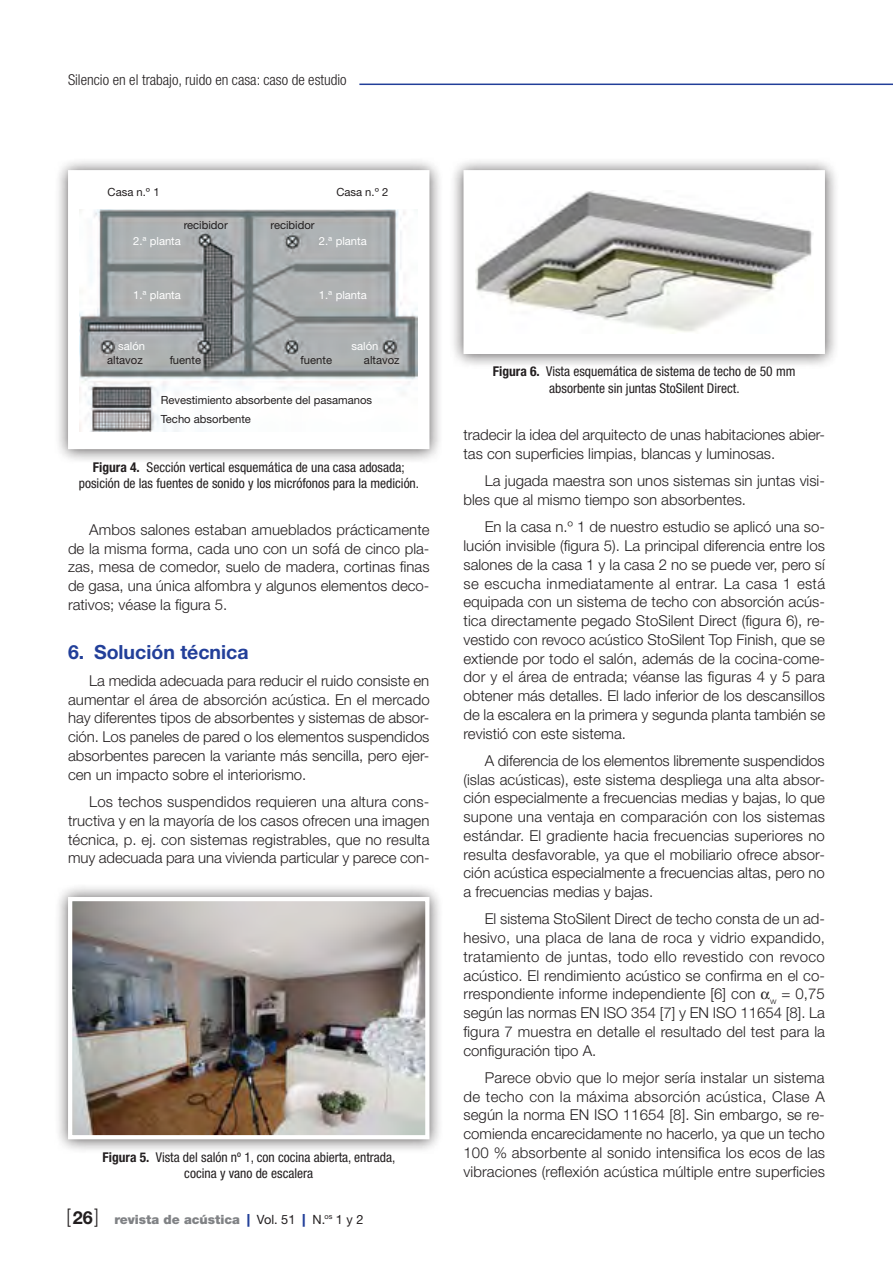
<style>
.page{position:relative;width:893px;height:1263px;background:#fff}
.page>*{position:absolute;margin:0;border:0;box-sizing:border-box;transform-origin:0 0}
.t1{font:300 19.8px "Helvetica Neue LT Std";color:#231f20;scale:.91 1}
.t2{font:700 19.5px "Helvetica Neue LT Std";color:#223f99}
.t3{font:300 15px/18.8px "Helvetica Neue LT Std";color:#231f20;text-align:justify}
.t4{font:300 condensed 15px "Helvetica Neue LT Std";color:#231f20}
.t5{font:condensed 13.5px/16.2px "Helvetica Neue LT Std";color:#231f20;text-align:center}
.t6{font:900 12.75px "Helvetica Neue LT Std";color:#808285}
.t7{font:11.25px/19.5px "Helvetica Neue LT Std";color:#231f20}
.t8{font:11.25px "Helvetica Neue LT Std";color:#fff}
.s1{font-weight:700}
.s2{font-weight:700;font-size:18px}
.s3{color:#223f99}
.s4{font-weight:400;color:#231f20}
</style>
<div class="page">
<hr style="left:359px;top:84px;width:534px;height:1px;background:#223f99">
<div style="left:54px;top:156px;width:389px;height:307px;background:#231f20;opacity:.75"></div>
<div style="left:68px;top:170px;width:361px;height:279px;background:#fff"></div>
<img style="left:80px;top:210px;width:338px;height:222px">
<div style="left:450px;top:156px;width:389px;height:212px;background:#231f20;opacity:.75"></div>
<div style="left:466px;top:172px;width:357px;height:180px;background:#fff"></div>
<img style="left:475px;top:191px;width:338px;height:141px">
<div style="left:54px;top:883px;width:389px;height:270px;background:#231f20;opacity:.75"></div>
<img style="left:73px;top:902px;width:351px;height:232px">
<div style="left:68px;top:897px;width:361px;height:242px;border:4px solid #fff"></div>
<p class="t4" style="left:68px;top:71px;width:280px">Silencio en el trabajo, ruido en casa: caso de estudio</p>
<p class="t7" style="left:108px;top:182px;width:54px">Casa n.º 1</p>
<p class="t7" style="left:336px;top:182px;width:54px">Casa n.º 2</p>
<p class="t7" style="left:184px;top:215px;width:46px">recibidor</p>
<p class="t7" style="left:270px;top:215px;width:46px">recibidor</p>
<p class="t8" style="left:133px;top:234px;width:49px">2.ª planta</p>
<p class="t8" style="left:319px;top:234px;width:49px">2.ª planta</p>
<p class="t8" style="left:133px;top:288px;width:49px">1.ª planta</p>
<p class="t8" style="left:319px;top:288px;width:49px">1.ª planta</p>
<p class="t8" style="left:118px;top:340px;width:28px">salón</p>
<p class="t8" style="left:352px;top:340px;width:28px">salón</p>
<p class="t7" style="left:107px;top:350px;width:37px">altavoz</p>
<p class="t7" style="left:170px;top:350px;width:33px">fuente</p>
<p class="t7" style="left:301px;top:350px;width:33px">fuente</p>
<p class="t7" style="left:364px;top:350px;width:37px">altavoz</p>
<p class="t7" style="left:161px;top:390px;width:213px">Revestimiento absorbente del pasamanos<br>Techo absorbente</p>
<p class="t5" style="left:79px;top:459px;width:342px"><span class="s1">Figura 4.</span> Sección vertical esquemática de una casa adosada; posición de las fuentes de sonido y los micrófonos para la medición.</p>
<p class="t3" style="left:68px;top:520px;width:363px;text-indent:21px">Ambos salones estaban amueblados prácticamente de la misma forma, cada uno con un sofá de cinco pla&shy;zas, mesa de comedor, suelo de madera, cortinas finas de gasa, una única alfombra y algunos elementos deco&shy;rativos; véase la figura 5.</p>
<h2 class="t2" style="left:68px;top:640px;width:182px">6. Solución técnica</h2>
<p class="t3" style="left:68px;top:671px;width:363px;text-indent:21px">La medida adecuada para reducir el ruido consiste en aumentar el área de absorción acústica. En el mercado hay diferentes tipos de absorbentes y sistemas de absor&shy;ción. Los paneles de pared o los elementos suspendidos absorbentes parecen la variante más sencilla, pero ejer&shy;cen un impacto sobre el interiorismo.</p>
<p class="t3" style="left:68px;top:792px;width:363px;text-indent:21px">Los techos suspendidos requieren una altura cons&shy;tructiva y en la mayoría de los casos ofrecen una imagen técnica, p. ej. con sistemas registrables, que no resulta muy adecuada para una vivienda particular y parece con-</p>
<p class="t5" style="left:103px;top:1149px;width:294px"><span class="s1">Figura 5.</span> Vista del salón nº 1, con cocina abierta, entrada, cocina y vano de escalera</p>
<h1 class="t1" style="left:67px;top:1204px;width:37px">[<span class="s2">26</span>]</h1>
<p class="t6" style="left:114px;top:1212px;width:251px">revista de acústica <span class="s3">|</span> <span class="s4">Vol. 51</span> <span class="s3">|</span> <span class="s4">N.</span><sup>os</sup> <span class="s4">1 y 2</span></p>
<p class="t5" style="left:493px;top:363px;width:304px"><span class="s1">Figura 6.</span> Vista esquemática de sistema de techo de 50 mm absorbente sin juntas StoSilent Direct.</p>
<p class="t3" style="left:463px;top:425px;width:363px">tradecir la idea del arquitecto de unas habitaciones abier&shy;tas con superficies limpias, blancas y luminosas.</p>
<p class="t3" style="left:463px;top:471px;width:363px;text-indent:21px">La jugada maestra son unos sistemas sin juntas visi&shy;bles que al mismo tiempo son absorbentes.</p>
<p class="t3" style="left:463px;top:517px;width:363px;text-indent:21px">En la casa n.º 1 de nuestro estudio se aplicó una so&shy;lución invisible (figura 5). La principal diferencia entre los salones de la casa 1 y la casa 2 no se puede ver, pero sí se escucha inmediatamente al entrar. La casa 1 está equipada con un sistema de techo con absorción acús&shy;tica directamente pegado StoSilent Direct (figura 6), re&shy;vestido con revoco acústico StoSilent Top Finish, que se extiende por todo el salón, además de la cocina-come&shy;dor y el área de entrada; véanse las figuras 4 y 5 para obtener más detalles. El lado inferior de los descansillos de la escalera en la primera y segunda planta también se revistió con este sistema.</p>
<p class="t3" style="left:463px;top:751px;width:363px;text-indent:21px">A diferencia de los elementos libremente suspendidos (islas acústicas), este sistema despliega una alta absor&shy;ción especialmente a frecuencias medias y bajas, lo que supone una ventaja en comparación con los sistemas estándar. El gradiente hacia frecuencias superiores no resulta desfavorable, ya que el mobiliario ofrece absor&shy;ción acústica especialmente a frecuencias altas, pero no a frecuencias medias y bajas.</p>
<p class="t3" style="left:463px;top:909px;width:363px;text-indent:21px">El sistema StoSilent Direct de techo consta de un ad&shy;hesivo, una placa de lana de roca y vidrio expandido, tratamiento de juntas, todo ello revestido con revoco acústico. El rendimiento acústico se confirma en el co&shy;rrespondiente informe independiente [6] con <sub>w</sub> = 0,75 según las normas EN ISO 354 [7] y EN ISO 11654 [8]. La figura 7 muestra en detalle el resultado del test para la configuración tipo A.</p>
<p class="t3" style="left:463px;top:1068px;width:363px;text-indent:21px">Parece obvio que lo mejor sería instalar un sistema de techo con la máxima absorción acústica, Clase A según la norma EN ISO 11654 [8]. Sin embargo, se re&shy;comienda encarecidamente no hacerlo, ya que un techo 100 % absorbente al sonido intensifica los ecos de las vibraciones (reflexión acústica múltiple entre superficies</p>
</div>
